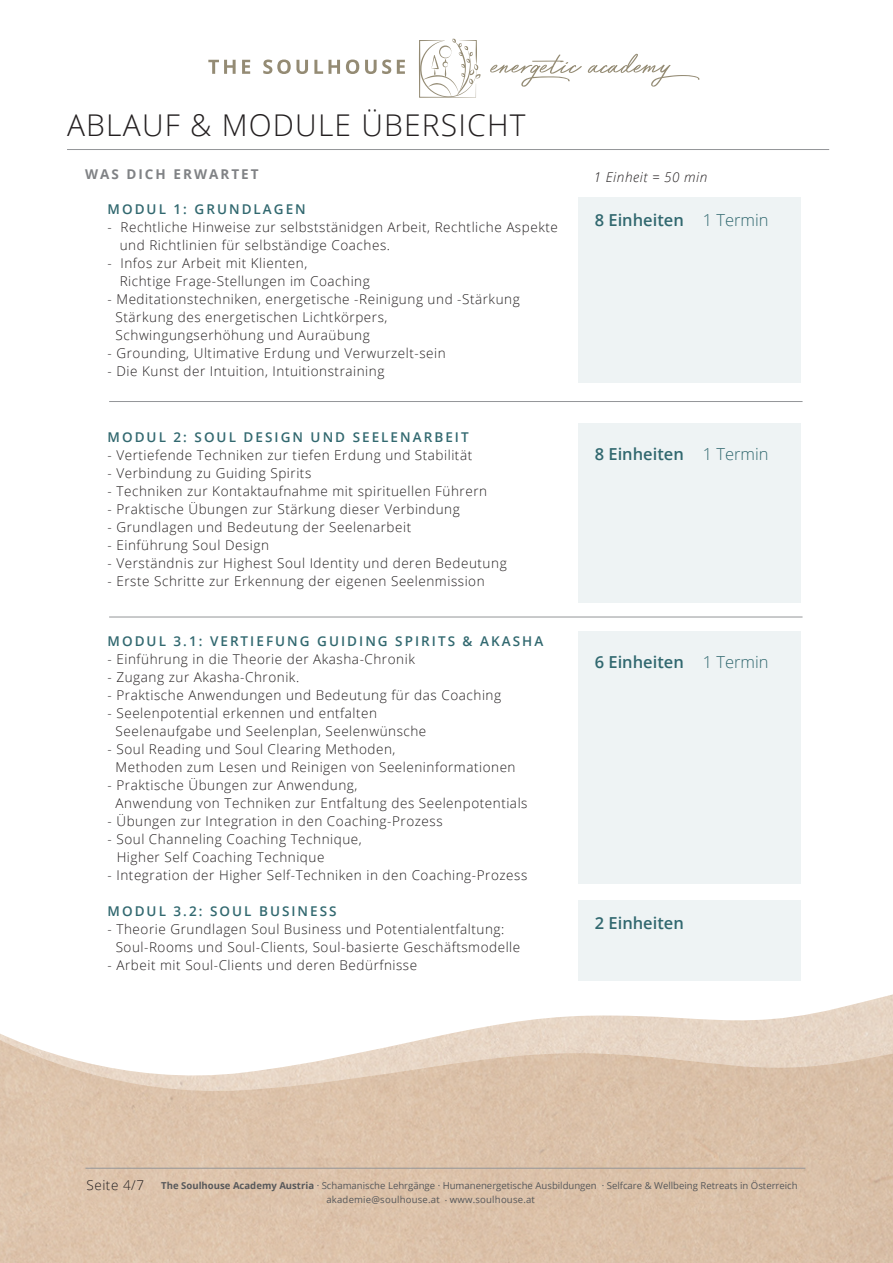
<style>
.page{position:relative;width:893px;height:1263px;background:#fff}
.page>*{position:absolute;margin:0;border:0;box-sizing:border-box;transform-origin:0 0}
.t1{font:300 30px "Open Sans";letter-spacing:.04em;color:#231f20}
.t2{font:600 16.5px "Open Sans";color:#31686f}
.t3{font:300 13.5px/18px "Open Sans";letter-spacing:.04em;color:#231f20}
.t4{font:600 13.5px "Open Sans";letter-spacing:.15em;color:#31686f}
.t5{font:700 13.5px "Open Sans";letter-spacing:.15em;color:#808285}
.t6{font:italic 300 13.5px "Open Sans";letter-spacing:.04em;color:#231f20}
.t7{font:9.6px/14.4px "Open Sans";color:#57585a}
.s1{font-weight:300}
.s2{font-weight:700}
</style>
<div class="page">
<img style="left:0;top:994px;width:893px;height:46px">
<img style="left:0;top:1040px;width:893px;height:223px">
<hr style="left:85px;top:1168px;width:720px;height:1px;background:#939598">
<div style="left:578px;top:197px;width:223px;height:185px;background:#eef3f4"></div>
<div style="left:578px;top:423px;width:223px;height:179px;background:#eef3f4"></div>
<div style="left:578px;top:632px;width:223px;height:252px;background:#eef3f4"></div>
<div style="left:578px;top:900px;width:223px;height:80px;background:#eef3f4"></div>
<hr style="left:109px;top:401px;width:693px;height:1px;background:#939598">
<hr style="left:109px;top:617px;width:693px;height:1px;background:#939598">
<svg style="left:419px;top:39px;width:62px;height:59px"></svg>
<svg style="left:208px;top:60px;width:28px;height:14px"></svg>
<svg style="left:242px;top:60px;width:8px;height:14px"></svg>
<svg style="left:263px;top:60px;width:45px;height:14px"></svg>
<svg style="left:314px;top:60px;width:26px;height:14px"></svg>
<svg style="left:346px;top:60px;width:13px;height:14px"></svg>
<svg style="left:365px;top:60px;width:26px;height:14px"></svg>
<svg style="left:397px;top:60px;width:8px;height:14px"></svg>
<svg style="left:490px;top:55px;width:92px;height:32px"></svg>
<svg style="left:588px;top:54px;width:112px;height:33px"></svg>
<hr style="left:67px;top:149px;width:762px;height:1px;background:#939598">
<h1 class="t1" style="left:67px;top:104px;width:460px">ABLAUF &amp; MODULE ÜBERSICHT</h1>
<p class="t5" style="left:85px;top:165px;width:175px">WAS DICH ERWARTET</p>
<p class="t4" style="left:108px;top:199px;width:200px">MODUL 1: GRUNDLAGEN</p>
<p class="t3" style="left:120px;top:217px;width:440px;text-indent:-12px">- Rechtliche Hinweise zur selbststänidgen Arbeit, Rechtliche Aspekte und Richtlinien für selbständige Coaches.</p>
<p class="t3" style="left:120px;top:253px;width:252px;text-indent:-12px">- Infos zur Arbeit mit Klienten,<br>Richtige Frage-Stellungen im Coaching</p>
<p class="t3" style="left:116px;top:289px;width:406px;text-indent:-8px">- Meditationstechniken, energetische -Reinigung und -Stärkung<br>Stärkung des energetischen Lichtkörpers,<br>Schwingungserhöhung und Auraübung</p>
<p class="t3" style="left:108px;top:343px;width:340px">- Grounding, Ultimative Erdung und Verwurzelt-sein</p>
<p class="t3" style="left:108px;top:361px;width:278px">- Die Kunst der Intuition, Intuitionstraining</p>
<p class="t4" style="left:108px;top:427px;width:363px">MODUL 2: SOUL DESIGN UND SEELENARBEIT</p>
<p class="t3" style="left:108px;top:445px;width:366px">- Vertiefende Techniken zur tiefen Erdung und Stabilität</p>
<p class="t3" style="left:108px;top:463px;width:205px">- Verbindung zu Guiding Spirits</p>
<p class="t3" style="left:108px;top:481px;width:381px">- Techniken zur Kontaktaufnahme mit spirituellen Führern</p>
<p class="t3" style="left:108px;top:499px;width:354px">- Praktische Übungen zur Stärkung dieser Verbindung</p>
<p class="t3" style="left:108px;top:517px;width:305px">- Grundlagen und Bedeutung der Seelenarbeit</p>
<p class="t3" style="left:108px;top:535px;width:163px">- Einführung Soul Design</p>
<p class="t3" style="left:108px;top:553px;width:401px">- Verständnis zur Highest Soul Identity und deren Bedeutung</p>
<p class="t3" style="left:108px;top:571px;width:379px">- Erste Schritte zur Erkennung der eigenen Seelenmission</p>
<p class="t4" style="left:108px;top:632px;width:437px">MODUL 3.1: VERTIEFUNG GUIDING SPIRITS &amp; AKASHA</p>
<p class="t3" style="left:108px;top:650px;width:309px">- Einführung in die Theorie der Akasha-Chronik</p>
<p class="t3" style="left:108px;top:668px;width:193px">- Zugang zur Akasha-Chronik.</p>
<p class="t3" style="left:108px;top:686px;width:395px">- Praktische Anwendungen und Bedeutung für das Coaching</p>
<p class="t3" style="left:116px;top:704px;width:312px;text-indent:-8px">- Seelenpotential erkennen und entfalten<br>Seelenaufgabe und Seelenplan, Seelenwünsche</p>
<p class="t3" style="left:116px;top:740px;width:401px;text-indent:-8px">- Soul Reading und Soul Clearing Methoden,<br>Methoden zum Lesen und Reinigen von Seeleninformationen</p>
<p class="t3" style="left:116px;top:776px;width:413px;text-indent:-8px">- Praktische Übungen zur Anwendung,<br>Anwendung von Techniken zur Entfaltung des Seelenpotentials</p>
<p class="t3" style="left:108px;top:812px;width:337px">- Übungen zur Integration in den Coaching-Prozess</p>
<p class="t3" style="left:117px;top:830px;width:246px;text-indent:-9px">- Soul Channeling Coaching Technique,<br>Higher Self Coaching Technique</p>
<p class="t3" style="left:108px;top:866px;width:421px">- Integration der Higher Self-Techniken in den Coaching-Prozess</p>
<p class="t4" style="left:108px;top:902px;width:231px">MODUL 3.2: SOUL BUSINESS</p>
<p class="t3" style="left:116px;top:920px;width:406px;text-indent:-8px">- Theorie Grundlagen Soul Business und Potentialentfaltung:<br>Soul-Rooms und Soul-Clients, Soul-basierte Geschäftsmodelle</p>
<p class="t3" style="left:108px;top:956px;width:311px">- Arbeit mit Soul-Clients und deren Bedürfnisse</p>
<p class="t6" style="left:594px;top:168px;width:115px">1 Einheit = 50 min</p>
<p class="t2" style="left:595px;top:209px;width:175px">8 Einheiten <span class="s1">1 Termin</span></p>
<p class="t2" style="left:595px;top:442px;width:175px">8 Einheiten <span class="s1">1 Termin</span></p>
<p class="t2" style="left:595px;top:650px;width:175px">6 Einheiten <span class="s1">1 Termin</span></p>
<p class="t2" style="left:595px;top:912px;width:91px">2 Einheiten</p>
<p class="t3" style="left:87px;top:1175px;width:59px">Seite 4/7</p>
<p class="t7" style="left:326px;top:1178px;width:473px;text-indent:-165px"><span class="s2">The Soulhouse Academy Austria</span> . Schamanische Lehrgänge . Humanenergetische Ausbildungen . Selfcare &amp; Wellbeing Retreats in Österreich akademie@soulhouse.at . www.soulhouse.at</p>
</div>
